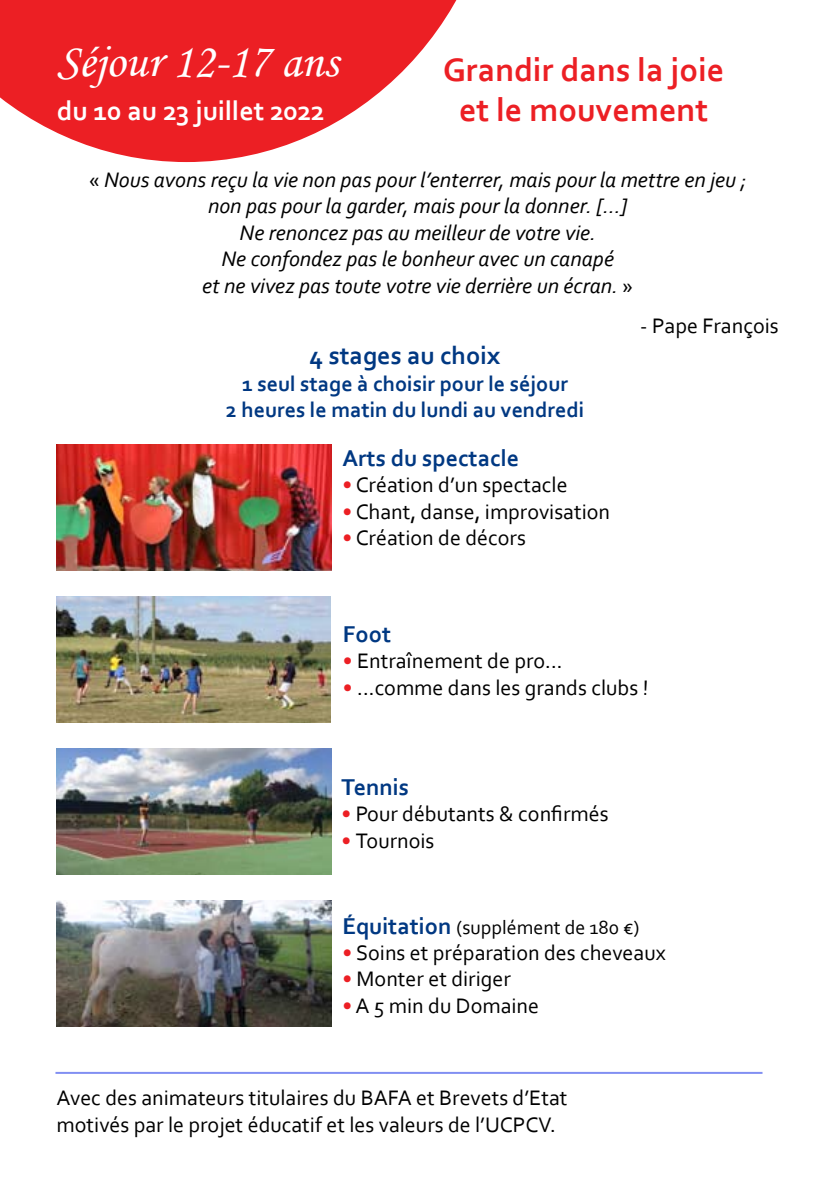
<style>
.page{position:relative;width:840px;height:1191px;background:#fff}
.page>*{position:absolute;margin:0;border:0;box-sizing:border-box;transform-origin:0 0}
.t1{font:48px "Monotype Corsiva";color:#fff}
.t2{font:700 34px/40px "Corbel";color:#ec1f24;text-align:center}
.t3{font:700 28px "Corbel";color:#fff}
.t4{font:700 26px "Corbel";color:#003882}
.t5{font:700 24px "Corbel";color:#003882}
.t6{font:22px/26.4px "Corbel";color:#000}
.t7{font:italic 22px/26.4px "Corbel";color:#000;text-align:center}
.t8{font:700 22px/26.4px "Corbel";color:#003882;text-align:center}
.t9{font:20px "Corbel";color:#000}
.s1{font-style:normal}
.s2{font-weight:700;color:#ec1f24}
.s3{font-weight:700;font-size:24px;color:#003882}
</style>
<div class="page">
<svg style="left:0;top:0;width:457px;height:162px;fill:#ec1f24"></svg>
<img style="left:57px;top:445px;width:274px;height:126px">
<img style="left:57px;top:597px;width:274px;height:126px">
<img style="left:57px;top:748px;width:274px;height:126px">
<img style="left:57px;top:900px;width:274px;height:126px">
<hr style="left:55px;top:1071px;width:707px;height:2px;background:#818ff2">
<h1 class="t1" style="left:57px;top:32px;width:283px">Séjour 12-17 ans</h1>
<p class="t3" style="left:57px;top:93px;width:269px">du 10 au 23 juillet 2022</p>
<h2 class="t2" style="left:443px;top:48px;width:283px">Grandir dans la joie et le mouvement</h2>
<p class="t7" style="left:89px;top:166px;width:658px"><span class="s1">«</span> Nous avons reçu la vie non pas pour l’enterrer, mais pour la mettre en jeu ; non pas pour la garder, mais pour la donner. […]<br>Ne renoncez pas au meilleur de votre vie.<br>Ne confondez pas le bonheur avec un canapé<br>et ne vivez pas toute votre vie derrière un écran. <span class="s1">»</span></p>
<p class="t6" style="left:640px;top:312px;width:140px">- Pape François</p>
<p class="t4" style="left:309px;top:339px;width:192px">4 stages au choix</p>
<p class="t8" style="left:226px;top:370px;width:359px">1 seul stage à choisir pour le séjour<br>2 heures le matin du lundi au vendredi</p>
<p class="t5" style="left:342px;top:443px;width:178px">Arts du spectacle</p>
<p class="t6" style="left:342px;top:471px;width:227px"><span class="s2">•</span> Création d’un spectacle</p>
<p class="t6" style="left:342px;top:498px;width:269px"><span class="s2">•</span> Chant, danse, improvisation</p>
<p class="t6" style="left:342px;top:524px;width:185px"><span class="s2">•</span> Création de décors</p>
<p class="t5" style="left:343px;top:619px;width:50px">Foot</p>
<p class="t6" style="left:343px;top:647px;width:221px"><span class="s2">•</span> Entraînement de pro...</p>
<p class="t6" style="left:343px;top:673px;width:307px"><span class="s2">•</span> ...comme dans les grands clubs !</p>
<p class="t5" style="left:341px;top:772px;width:69px">Tennis</p>
<p class="t6" style="left:341px;top:800px;width:268px"><span class="s2">•</span> Pour débutants &amp; confirmés</p>
<p class="t6" style="left:341px;top:826px;width:94px"><span class="s2">•</span> Tournois</p>
<p class="t9" style="left:342px;top:914px;width:298px"><span class="s3">Équitation</span> (supplément de 180 €)</p>
<p class="t6" style="left:342px;top:939px;width:325px"><span class="s2">•</span> Soins et préparation des cheveaux</p>
<p class="t6" style="left:342px;top:965px;width:170px"><span class="s2">•</span> Monter et diriger</p>
<p class="t6" style="left:342px;top:991px;width:198px"><span class="s2">•</span> A 5 min du Domaine</p>
<p class="t6" style="left:57px;top:1084px;width:512px">Avec des animateurs titulaires du BAFA et Brevets d’Etat motivés par le projet éducatif et les valeurs de l’UCPCV.</p>
</div>
